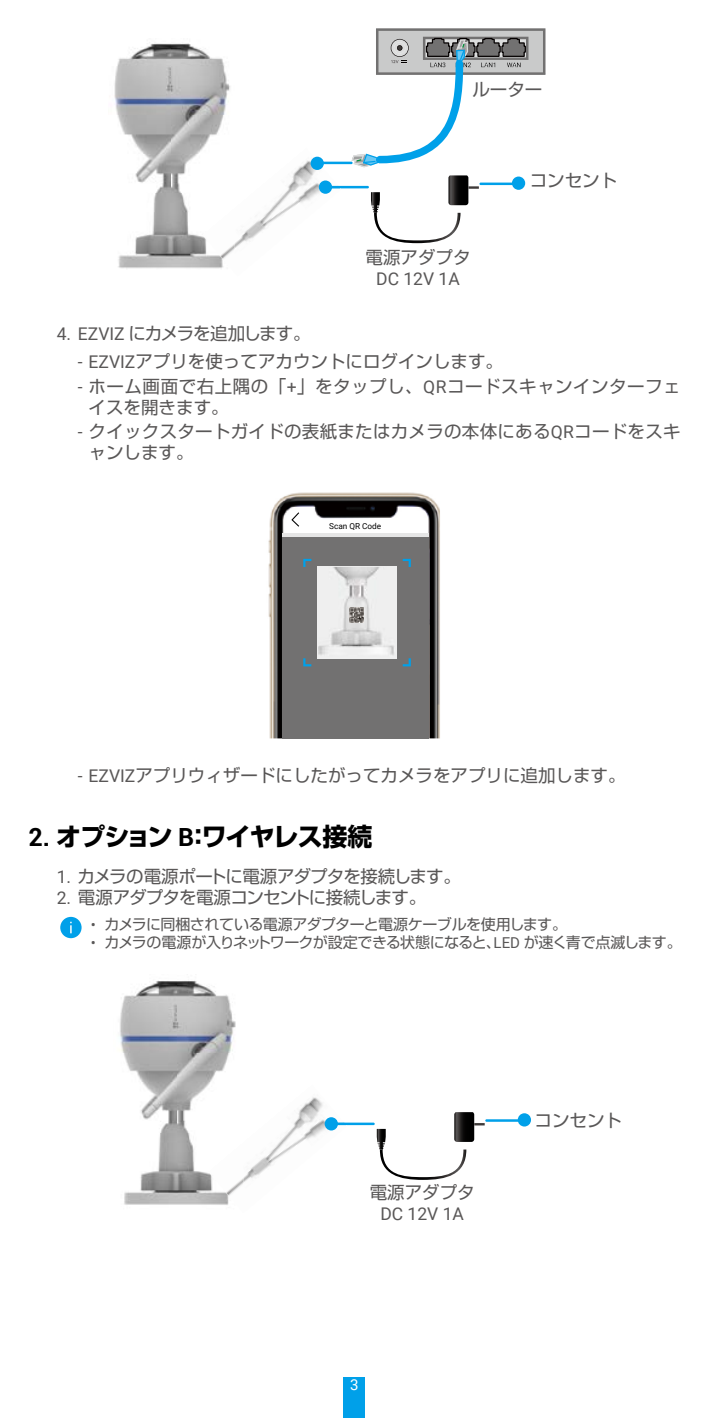
<style>
.page{position:relative;width:709px;height:1418px;background:#fff}
.page>*{position:absolute;margin:0;border:0;box-sizing:border-box;transform-origin:0 0}
.t1{font:700 25px "Shin Go Pro";letter-spacing:-.035em;color:#000}
.t2{font:17.5px/21px "Shin Go Pro";color:#595757}
.t3{font:17.5px/21px "Shin Go Pro";letter-spacing:.03em;color:#595757}
.t4{font:17.5px "Shin Go Pro";letter-spacing:-.045em;color:#595757}
.t5{font:17.5px "Shin Go Pro";letter-spacing:-.05em;color:#595757}
.t6{font:17.5px "Shin Go Pro";letter-spacing:-.08em;color:#595757}
.t7{font:17.5px "Roboto";color:#595757}
.t8{font:15px "Shin Go Pro";letter-spacing:-.04em;color:#595757}
.t9{font:15px "Roboto";color:#fff}
.t10{font:8.25px "Roboto";color:#000}
.s1{font-family:"Roboto"}
</style>
<div class="page">
<div style="left:344px;top:1376px;width:21px;height:41px;background:#00a0e9"></div>
<hr style="left:328px;top:186px;width:41px;height:2px;background:#00a0e9">
<div style="left:512px;top:176px;width:13px;height:14px;background:#00a0e9;border-radius:50%"></div>
<hr style="left:479px;top:182px;width:36px;height:3px;background:#00a0e9">
<svg style="left:371px;top:175px;width:108px;height:68px"></svg>
<img style="left:234px;top:156px;width:107px;height:93px">
<svg style="left:332px;top:186px;width:8px;height:2px"></svg>
<img style="left:114px;top:43px;width:116px;height:226px">
<img style="left:202px;top:208px;width:32px;height:61px">
<div style="left:319px;top:180px;width:13px;height:14px;background:#00a0e9;border-radius:50%"></div>
<hr style="left:315px;top:162px;width:37px;height:2px;background:#00a0e9">
<div style="left:310px;top:157px;width:14px;height:13px;background:#00a0e9;border-radius:50%"></div>
<svg style="left:351px;top:28px;width:194px;height:139px"></svg>
<div style="left:464px;top:80px;width:86px;height:20px;background:#fff"></div>
<img style="left:268px;top:492px;width:172px;height:246px">
<div style="left:283px;top:537px;width:146px;height:202px;background:#727171"></div>
<hr style="left:283px;top:533px;width:146px;height:4px;background:#e6e6e6">
<svg style="left:291px;top:512px;width:8px;height:14px"></svg>
<div style="left:317px;top:566px;width:80px;height:93px;background:#efefef"></div>
<svg style="left:303px;top:559px;width:8px;height:8px"></svg>
<svg style="left:403px;top:559px;width:8px;height:8px"></svg>
<svg style="left:303px;top:658px;width:8px;height:8px"></svg>
<svg style="left:403px;top:658px;width:8px;height:8px"></svg>
<img style="left:318px;top:567px;width:76px;height:88px">
<img style="left:349px;top:608px;width:15px;height:14px">
<div style="left:60px;top:916px;width:22px;height:22px;background:#00a0e9;border-radius:50%"></div>
<svg style="left:70px;top:921px;width:2px;height:12px"></svg>
<hr style="left:334px;top:1122px;width:41px;height:3px;background:#00a0e9">
<div style="left:518px;top:1113px;width:13px;height:13px;background:#00a0e9;border-radius:50%"></div>
<hr style="left:485px;top:1119px;width:35px;height:2px;background:#00a0e9">
<svg style="left:377px;top:1112px;width:107px;height:67px"></svg>
<img style="left:243px;top:1097px;width:104px;height:86px">
<svg style="left:338px;top:1122px;width:8px;height:3px"></svg>
<img style="left:120px;top:980px;width:116px;height:225px">
<img style="left:208px;top:1141px;width:35px;height:64px">
<div style="left:325px;top:1117px;width:13px;height:13px;background:#00a0e9;border-radius:50%"></div>
<p class="t2" style="left:472px;top:76px;width:71px">ルーター</p>
<p class="t2" style="left:365px;top:244px;width:106px">電源アダプタ</p>
<p class="t7" style="left:376px;top:266px;width:85px">DC 12V 1A</p>
<p class="t2" style="left:529px;top:168px;width:89px">コンセント</p>
<p class="t6" style="left:57px;top:318px;width:255px"><span class="s1">4. EZVIZ</span> にカメラを追加します。</p>
<p class="t2" style="left:78px;top:349px;width:426px"><span class="s1">- EZVIZ</span>アプリを使ってアカウントにログインします。</p>
<p class="t3" style="left:89px;top:373px;width:593px;text-indent:-11px"><span class="s1">-</span> ホーム画面で右上隅の「<span class="s1">+</span>」をタップし、<span class="s1">QR</span>コードスキャンインターフェイスを開きます。</p>
<p class="t2" style="left:89px;top:419px;width:593px;text-indent:-11px"><span class="s1">-</span> クイックスタートガイドの表紙またはカメラの本体にある<span class="s1">QR</span>コードをスキャンします。</p>
<p class="t10" style="left:329px;top:520px;width:54px">Scan QR Code</p>
<p class="t2" style="left:78px;top:762px;width:549px"><span class="s1">- EZVIZ</span>アプリウィザードにしたがってカメラをアプリに追加します。</p>
<h1 class="t1" style="left:28px;top:816px;width:346px"><span class="s1">2.</span> オプション <span class="s1">B</span>：ワイヤレス接続</h1>
<p class="t4" style="left:57px;top:862px;width:406px"><span class="s1">1.</span> カメラの電源ポートに電源アダプタを接続します。</p>
<p class="t5" style="left:57px;top:883px;width:371px"><span class="s1">2.</span> 電源アダプタを電源コンセントに接続します。</p>
<p class="t8" style="left:91px;top:912px;width:477px"><span class="s1">•</span> カメラに同梱されている電源アダプターと電源ケーブルを使用します。</p>
<p class="t8" style="left:91px;top:930px;width:592px"><span class="s1">•</span> カメラの電源が入りネットワークが設定できる状態になると、<span class="s1">LED</span> が速く青で点滅します。</p>
<p class="t2" style="left:370px;top:1179px;width:106px">電源アダプタ</p>
<p class="t7" style="left:380px;top:1201px;width:85px">DC 12V 1A</p>
<p class="t9" style="left:350px;top:1374px;width:10px">3</p>
<p class="t2" style="left:534px;top:1108px;width:89px">コンセント</p>
</div>
